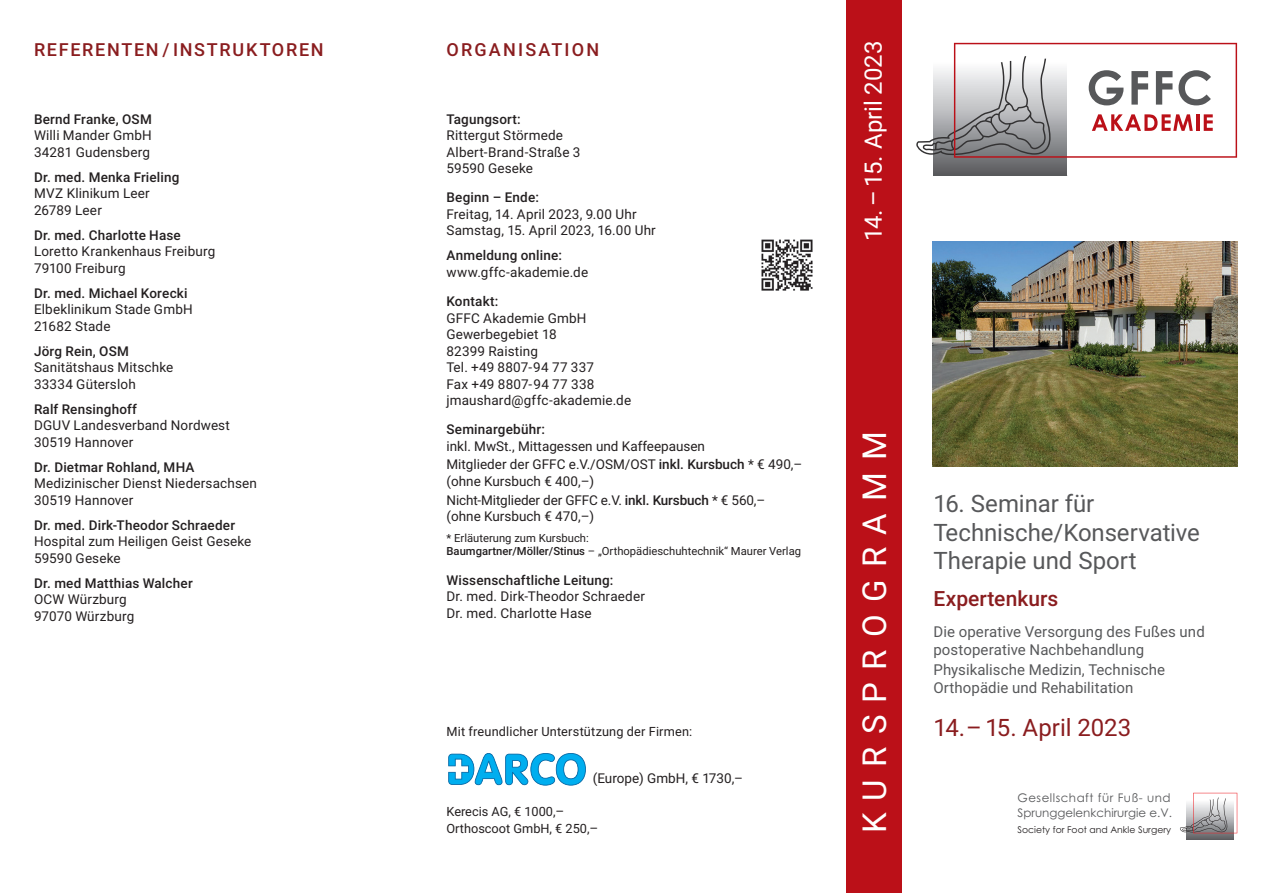
<style>
.page{position:relative;width:1263px;height:893px;background:#fff}
.page>*{position:absolute;margin:0;border:0;box-sizing:border-box;transform-origin:0 0}
.t1{font:33px "Roboto";letter-spacing:.37em;color:#fff}
.t2{font:24px/28.5px "Roboto";letter-spacing:-.005em;color:#57585a}
.t3{font:24px "Roboto";color:#8a1d1f}
.t4{font:24px "Roboto";color:#fff}
.t5{font:500 21px "Roboto";color:#8a1d1f}
.t6{font:500 18px "Roboto";letter-spacing:.095em;color:#8a1d1f}
.t7{font:500 18px "Roboto";letter-spacing:.12em;color:#8a1d1f}
.t8{font:15px/18px "Roboto";letter-spacing:.005em;color:#57585a}
.t9{font:13.5px/16.5px "Roboto";letter-spacing:.01em;color:#231f20}
.t10{font:500 13.5px "Roboto";letter-spacing:.015em;color:#231f20}
.t11{font:13.5px/18.6px "Roboto";letter-spacing:-.01em;color:#231f20}
.t12{font:12.75px/16.5px "Roboto";letter-spacing:.01em;color:#231f20}
.t13{font:11.85px/15.5px "Century Gothic";color:#57585a}
.t14{font:11.25px/13.5px "Roboto";color:#231f20}
.t15{font:9.3px "Century Gothic";color:#231f20}
.s1{font-weight:500}
.s2{font-size:13.5px}
</style>
<div class="page">
<img style="left:932px;top:241px;width:306px;height:226px">
<div style="left:846px;top:0;width:55px;height:893px;background:#bb1018"></div>
<svg style="left:954px;top:42px;width:113px;height:1px"></svg>
<hr style="left:934px;top:158px;width:133px;height:1px;background:#737477">
<hr style="left:934px;top:159px;width:133px;height:1px;background:#727376">
<hr style="left:934px;top:160px;width:133px;height:1px;background:#707174">
<hr style="left:934px;top:161px;width:133px;height:1px;background:#6f7073">
<hr style="left:934px;top:162px;width:133px;height:1px;background:#6d6e71">
<hr style="left:934px;top:163px;width:133px;height:1px;background:#6c6c6f">
<hr style="left:934px;top:164px;width:133px;height:1px;background:#6a6b6e">
<hr style="left:934px;top:165px;width:133px;height:1px;background:#69696c">
<hr style="left:934px;top:166px;width:133px;height:1px;background:#67676a">
<hr style="left:934px;top:167px;width:133px;height:1px;background:#666669">
<hr style="left:934px;top:168px;width:133px;height:1px;background:#646467">
<hr style="left:934px;top:169px;width:133px;height:1px;background:#636366">
<hr style="left:934px;top:170px;width:133px;height:1px;background:#616164">
<hr style="left:934px;top:171px;width:133px;height:1px;background:#5f5f62">
<hr style="left:934px;top:172px;width:133px;height:1px;background:#5d5d60">
<hr style="left:934px;top:173px;width:133px;height:1px;background:#5b5b5e">
<hr style="left:934px;top:174px;width:133px;height:1px;background:#59595c">
<hr style="left:934px;top:175px;width:133px;height:1px;background:#57585a">
<svg style="left:916px;top:43px;width:321px;height:115px"></svg>
<img style="left:761px;top:239px;width:52px;height:52px">
<svg style="left:448px;top:753px;width:138px;height:33px"></svg>
<div style="left:1186px;top:792px;width:47px;height:48px;background:linear-gradient(to right,#6a6b6e,#6a6b6e)"></div>
<svg style="left:1180px;top:793px;width:57px;height:40px"></svg>
<h3 class="t6" style="left:34px;top:37px;width:291px">REFERENTEN /INSTRUKTOREN</h3>
<p class="t10" style="left:34px;top:109px;width:119px">Bernd Franke, OSM</p>
<p class="t9" style="left:34px;top:126px;width:119px">Willi Mander GmbH<br>34281 Gudensberg</p>
<p class="t10" style="left:34px;top:167px;width:147px">Dr. med. Menka Frieling</p>
<p class="t9" style="left:34px;top:184px;width:117px">MVZ Klinikum Leer<br>26789 Leer</p>
<p class="t10" style="left:34px;top:225px;width:148px">Dr. med. Charlotte Hase</p>
<p class="t9" style="left:34px;top:242px;width:183px">Loretto Krankenhaus Freiburg<br>79100 Freiburg</p>
<p class="t10" style="left:34px;top:283px;width:155px">Dr. med. Michael Korecki</p>
<p class="t9" style="left:34px;top:300px;width:160px">Elbeklinikum Stade GmbH<br>21682 Stade</p>
<p class="t10" style="left:34px;top:341px;width:97px">Jörg Rein, OSM</p>
<p class="t9" style="left:34px;top:358px;width:141px">Sanitätshaus Mitschke<br>33334 Gütersloh</p>
<p class="t10" style="left:34px;top:399px;width:104px">Ralf Rensinghoff</p>
<p class="t9" style="left:34px;top:416px;width:197px">DGUV Landesverband Nordwest<br>30519 Hannover</p>
<p class="t10" style="left:34px;top:457px;width:162px">Dr. Dietmar Rohland, MHA</p>
<p class="t9" style="left:34px;top:474px;width:224px">Medizinischer Dienst Niedersachsen<br>30519 Hannover</p>
<p class="t10" style="left:34px;top:515px;width:203px">Dr. med. Dirk-Theodor Schraeder</p>
<p class="t9" style="left:34px;top:532px;width:219px">Hospital zum Heiligen Geist Geseke<br>59590 Geseke</p>
<p class="t10" style="left:34px;top:573px;width:160px">Dr. med Matthias Walcher</p>
<p class="t9" style="left:34px;top:590px;width:102px">OCW Würzburg<br>97070 Würzburg</p>
<h3 class="t7" style="left:446px;top:37px;width:154px">ORGANISATION</h3>
<p class="t10" style="left:446px;top:109px;width:76px">Tagungsort:</p>
<p class="t9" style="left:446px;top:126px;width:135px">Rittergut Störmede<br>Albert-Brand-Straße 3<br>59590 Geseke</p>
<p class="t10" style="left:446px;top:188px;width:94px">Beginn – Ende:</p>
<p class="t9" style="left:446px;top:205px;width:211px">Freitag, 14. April 2023, 9.00 Uhr<br>Samstag, 15. April 2023, 16.00 Uhr</p>
<p class="t10" style="left:446px;top:246px;width:117px">Anmeldung online:</p>
<p class="t9" style="left:446px;top:263px;width:143px">www.gffc-akademie.de</p>
<p class="t10" style="left:446px;top:292px;width:54px">Kontakt:</p>
<p class="t9" style="left:446px;top:309px;width:186px">GFFC Akademie GmbH<br>Gewerbegebiet 18<br>82399 Raisting<br>Tel. +49 8807-94 77 337<br>Fax +49 8807-94 77 338 jmaushard@gffc-akademie.de</p>
<p class="t10" style="left:446px;top:420px;width:100px">Seminargebühr:</p>
<p class="t9" style="left:446px;top:436px;width:357px;line-height:18.6px">inkl. MwSt., Mittagessen und Kaffeepausen<br>Mitglieder der GFFC e.V./OSM/OST <span class="s1">inkl. Kursbuch</span> * € 490,–</p>
<p class="t11" style="left:446px;top:471px;width:320px">(ohne Kursbuch € 400,–)<br>Nicht-Mitglieder der GFFC e.V. <span class="s1">inkl. Kursbuch</span> * € 560,–</p>
<p class="t9" style="left:446px;top:507px;width:149px">(ohne Kursbuch € 470,–)</p>
<p class="t14" style="left:446px;top:531px;width:356px">* Erläuterung zum Kursbuch:<br><span class="s1">Baumgartner/Möller/Stinus</span> – „Orthopädieschuhtechnik“ Maurer Verlag</p>
<p class="t10" style="left:446px;top:570px;width:168px">Wissenschaftliche Leitung:</p>
<p class="t9" style="left:446px;top:588px;width:200px">Dr. med. Dirk-Theodor Schraeder<br>Dr. med. Charlotte Hase</p>
<p class="t12" style="left:446px;top:723px;width:247px">Mit freundlicher Unterstützung der Firmen:</p>
<p class="t9" style="left:593px;top:770px;width:152px">(Europe) GmbH, € 1730,–</p>
<p class="t12" style="left:446px;top:803px;width:153px">Kerecis AG, € 1000,<span class="s2">–<br></span>Orthoscoot GmbH, € 250,<span class="s2">–</span></p>
<h2 class="t4" style="left:856px;top:241px;width:202px;rotate:-90deg">14. – 15. April 2023</h2>
<h1 class="t1" style="left:851px;top:833px;width:404px;rotate:-90deg">KURSPROGRAMM</h1>
<h2 class="t2" style="left:933px;top:489px;width:268px">16. Seminar für<br>Technische/Konservative<br>Therapie und Sport</h2>
<h3 class="t5" style="left:933px;top:584px;width:126px">Expertenkurs</h3>
<p class="t8" style="left:933px;top:622px;width:273px">Die operative Versorgung des Fußes und postoperative Nachbehandlung</p>
<p class="t8" style="left:933px;top:660px;width:233px">Physikalische Medizin, Technische<br>Orthopädie und Rehabilitation</p>
<h2 class="t3" style="left:933px;top:710px;width:199px">14.– 15. April 2023</h2>
<p class="t13" style="left:1017px;top:790px;width:156px">Gesellschaft für Fuß- und<br>Sprunggelenkchirurgie e.V.</p>
<p class="t15" style="left:1017px;top:824px;width:155px">Society for Foot and Ankle Surgery</p>
</div>
